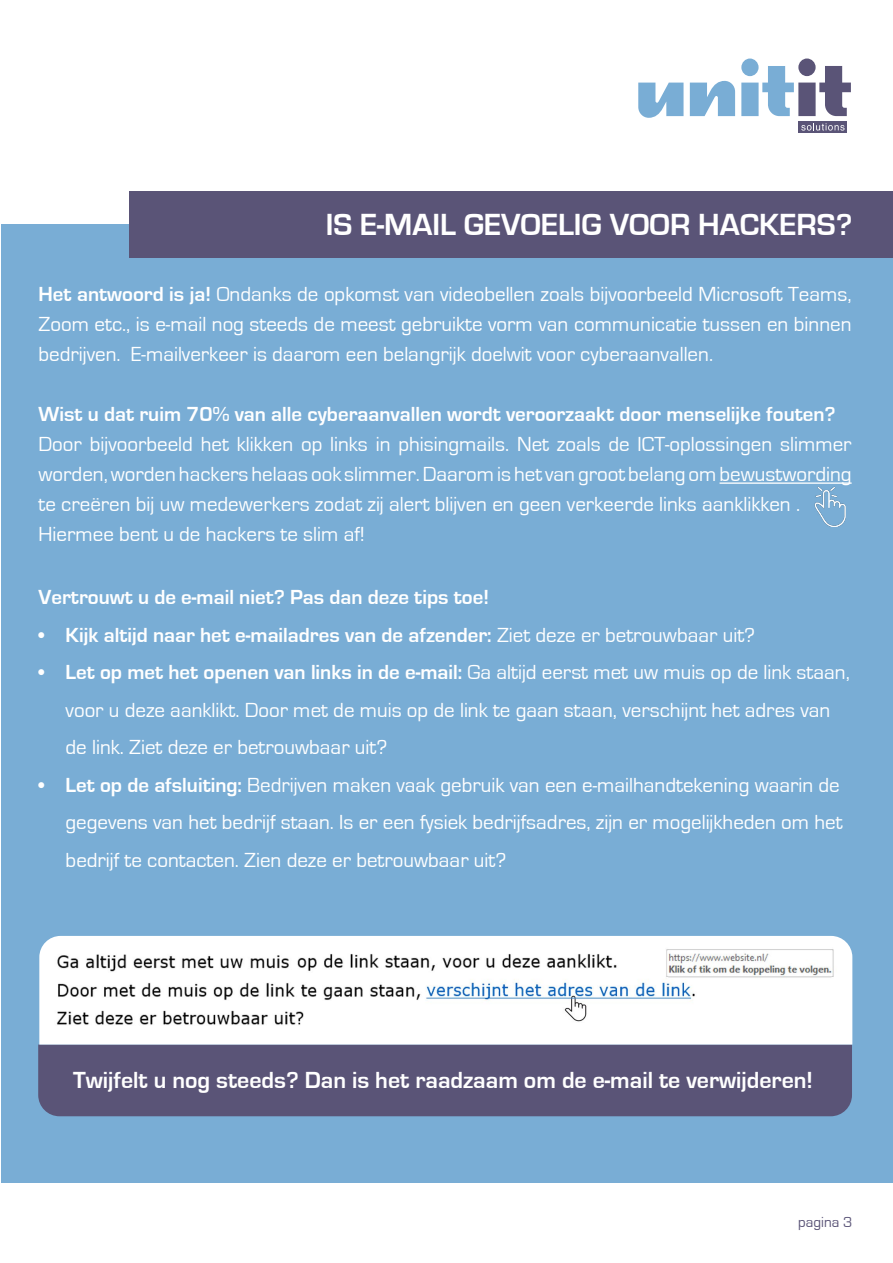
<style>
.page{position:relative;width:893px;height:1263px;background:#fff}
.page>*{position:absolute;margin:0;border:0;box-sizing:border-box;transform-origin:0 0}
.t1{font:700 31.5px "Eurostile";color:#fff}
.t2{font:700 24px "Eurostile";color:#fff}
.t3{font:21px/30px "Eurostile";color:#fff}
.t4{font:700 21px "Eurostile";color:#fff}
.t5{font:15px "Eurostile";color:#5a5477}
.s1{font-weight:700}
.s2{font-weight:400}
</style>
<div class="page">
<div style="left:1px;top:224px;width:892px;height:959px;background:#79add5"></div>
<div style="left:130px;top:191px;width:763px;height:66px;background:#5a5477"></div>
<hr style="left:719px;top:482px;width:133px;height:2px;background:#fff">
<div style="left:38px;top:1044px;width:814px;height:72px;background:#5a5477"></div>
<img style="left:39px;top:936px;width:813px;height:108px">
<img style="left:814px;top:486px;width:32px;height:40px">
<svg style="left:638px;top:83px;width:45px;height:35px"></svg>
<svg style="left:690px;top:81px;width:45px;height:35px"></svg>
<svg style="left:741px;top:59px;width:110px;height:57px"></svg>
<div style="left:798px;top:121px;width:49px;height:11px;background:#5a5477"></div>
<svg style="left:801px;top:123px;width:43px;height:8px"></svg>
<h1 class="t1" style="left:326px;top:207px;width:528px">IS E-MAIL GEVOELIG VOOR HACKERS?</h1>
<p class="t3" style="left:39px;top:280px;width:815px;text-align:justify"><span class="s1">Het antwoord is ja!</span> Ondanks de opkomst van videobellen zoals bijvoorbeeld Microsoft Teams, Zoom etc., is e-mail nog steeds de meest gebruikte vorm van communicatie tussen en binnen bedrijven. E-mailverkeer is daarom een belangrijk doelwit voor cyberaanvallen.</p>
<p class="t4" style="left:39px;top:403px;width:799px">Wist u dat ruim 70% van alle cyberaanvallen wordt veroorzaakt door menselijke fouten?</p>
<p class="t3" style="left:39px;top:430px;width:814px">Door bijvoorbeeld het klikken op links in phisingmails. Net zoals de ICT-oplossingen slimmer worden, worden hackers helaas ook slimmer. Daarom is het van groot belang om bewustwording te creëren bij uw medewerkers zodat zij alert blijven en geen verkeerde links aanklikken .<br>Hiermee bent u de hackers te slim af!</p>
<p class="t4" style="left:39px;top:586px;width:452px">Vertrouwt u de e-mail niet? Pas dan deze tips toe!</p>
<p class="t4" style="left:39px;top:623px;width:718px">• Kijk altijd naar het e-mailadres van de afzender: <span class="s2">Ziet deze er betrouwbaar uit?</span></p>
<p class="t3" style="left:66px;top:654px;width:786px;line-height:37.5px;text-indent:-27px"><span class="s1">• Let op met het openen van links in de e-mail:</span> Ga altijd eerst met uw muis op de link staan, voor u deze aanklikt. Door met de muis op de link te gaan staan, verschijnt het adres van de link. Ziet deze er betrouwbaar uit?</p>
<p class="t3" style="left:66px;top:767px;width:778px;line-height:37.5px;text-indent:-27px"><span class="s1">• Let op de afsluiting:</span> Bedrijven maken vaak gebruik van een e-mailhandtekening waarin de gegevens van het bedrijf staan. Is er een fysiek bedrijfsadres, zijn er mogelijkheden om het bedrijf te contacten. Zien deze er betrouwbaar uit?</p>
<p class="t2" style="left:73px;top:1067px;width:741px">Twijfelt u nog steeds? Dan is het raadzaam om de e-mail te verwijderen!</p>
<p class="t5" style="left:798px;top:1214px;width:56px">pagina 3</p>
</div>
